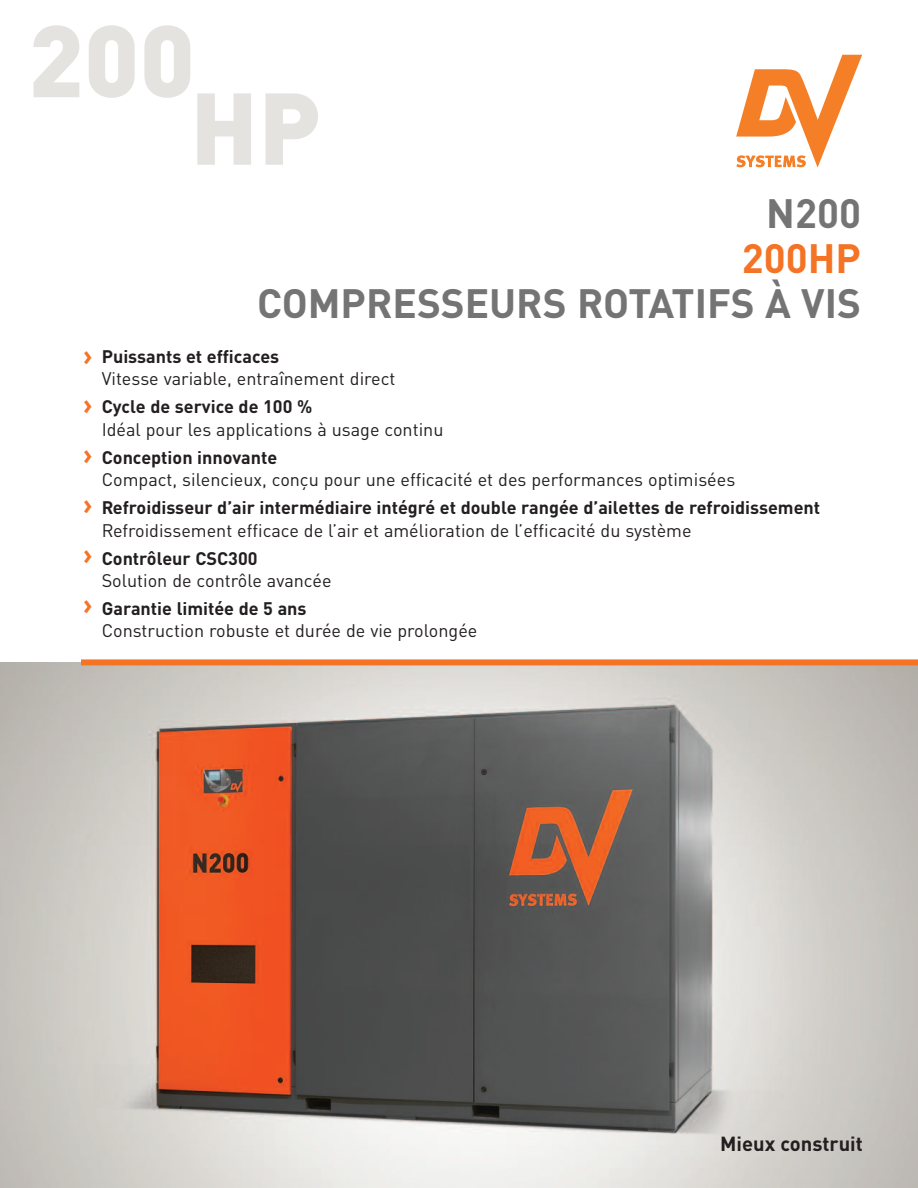
<style>
.page{position:relative;width:918px;height:1188px;background:#fff}
.page>*{position:absolute;margin:0;border:0;box-sizing:border-box;transform-origin:0 0}
.t1{font:900 100.2px "DINOT";color:#e5e3e0}
.t2{font:700 40.5px "DINOT";color:#757474}
.t3{font:700 40.5px "DINOT";color:#f47325}
.t4{font:21px "Meta Black Caps";color:#f47325;scale:.95 1}
.t5{font:700 20.25px "DINOT";color:#231f20}
.t6{font:18px "DINOT";color:#231f20}
.t7{font:700 18px "DINOT";color:#231f20}
</style>
<div class="page">
<svg style="left:736px;top:55px;width:126px;height:113px"></svg>
<img style="left:0;top:662px;width:918px;height:526px">
<div style="left:81px;top:659px;width:837px;height:6px;background:#f47325"></div>
<h1 class="t1" style="left:28px;top:26px;width:169px">200</h1>
<h1 class="t1" style="left:190px;top:93px;width:132px">HP</h1>
<h2 class="t2" style="left:766px;top:199px;width:96px">N200</h2>
<h2 class="t3" style="left:742px;top:244px;width:121px">200HP</h2>
<h2 class="t2" style="left:257px;top:289px;width:605px">COMPRESSEURS ROTATIFS À VIS</h2>
<p class="t4" style="left:83px;top:349px;width:11px">&gt;</p>
<p class="t4" style="left:83px;top:399px;width:11px">&gt;</p>
<p class="t4" style="left:83px;top:449px;width:11px">&gt;</p>
<p class="t4" style="left:83px;top:498px;width:11px">&gt;</p>
<p class="t4" style="left:83px;top:548px;width:11px">&gt;</p>
<p class="t4" style="left:83px;top:598px;width:11px">&gt;</p>
<p class="t7" style="left:102px;top:350px;width:179px">Puissants et efficaces</p>
<p class="t6" style="left:102px;top:373px;width:295px">Vitesse variable, entraînement direct</p>
<p class="t7" style="left:102px;top:401px;width:212px">Cycle de service de 100 %</p>
<p class="t6" style="left:102px;top:423px;width:343px">Idéal pour les applications à usage continu</p>
<p class="t7" style="left:102px;top:451px;width:177px">Conception innovante</p>
<p class="t6" style="left:102px;top:473px;width:635px">Compact, silencieux, conçu pour une efficacité et des performances optimisées</p>
<p class="t7" style="left:102px;top:501px;width:720px">Refroidisseur d’air intermédiaire intégré et double rangée d’ailettes de refroidissement</p>
<p class="t6" style="left:102px;top:524px;width:591px">Refroidissement efficace de l’air et amélioration de l’efficacité du système</p>
<p class="t7" style="left:102px;top:552px;width:157px">Contrôleur CSC300</p>
<p class="t6" style="left:102px;top:574px;width:231px">Solution de contrôle avancée</p>
<p class="t7" style="left:102px;top:602px;width:206px">Garantie limitée de 5 ans</p>
<p class="t6" style="left:102px;top:625px;width:377px">Construction robuste et durée de vie prolongée</p>
<p class="t5" style="left:720px;top:1136px;width:144px">Mieux construit</p>
</div>
